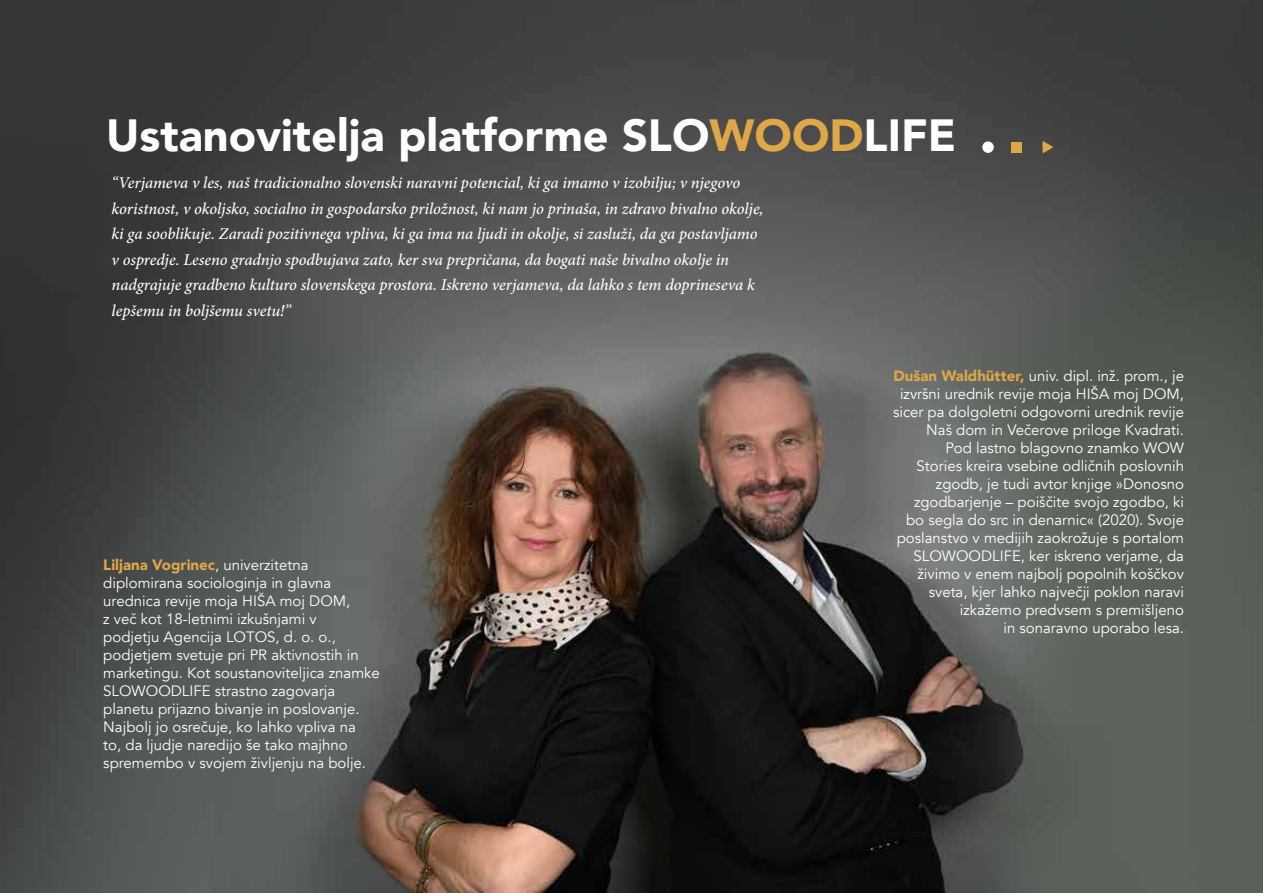
<style>
.page{position:relative;width:1263px;height:893px;background:#fff}
.page>*{position:absolute;margin:0;border:0;box-sizing:border-box;transform-origin:0 0}
.t1{font:900 45px "Avenir";color:#fff}
.t2{font:italic 500 16.5px/25.5px "Minion Pro";letter-spacing:-.005em;color:#fff}
.t3{font:15px/18px "Avenir";color:#fff}
.s1{color:#dea848}
.s2{font-weight:900;color:#dea848}
</style>
<div class="page">
<img style="left:0;top:0;width:1263px;height:892px">
<div style="left:982px;top:141px;width:12px;height:12px;background:#fff;border-radius:50%"></div>
<div style="left:1012px;top:142px;width:10px;height:10px;background:#dea848"></div>
<svg style="left:1042px;top:141px;width:11px;height:12px"></svg>
<h1 class="t1" style="left:106px;top:97px;width:851px">Ustanovitelja platforme SLO<span class="s1">WOOD</span>LIFE</h1>
<p class="t2" style="left:112px;top:170px;width:653px">“Verjameva v les, naš tradicionalno slovenski naravni potencial, ki ga imamo v izobilju; v njegovo koristnost, v okoljsko, socialno in gospodarsko priložnost, ki nam jo prinaša, in zdravo bivalno okolje, ki ga sooblikuje. Zaradi pozitivnega vpliva, ki ga ima na ljudi in okolje, si zasluži, da ga postavljamo v ospredje. Leseno gradnjo spodbujava zato, ker sva prepričana, da bogati naše bivalno okolje in nadgrajuje gradbeno kulturo slovenskega prostora. Iskreno verjameva, da lahko s tem doprineseva k lepšemu in boljšemu svetu!”</p>
<p class="t3" style="left:103px;top:556px;width:278px"><span class="s2">Liljana Vogrinec</span>, univerzitetna diplomirana sociologinja in glavna urednica revije moja HIŠA moj DOM,<br>z več kot 18-letnimi izkušnjami v<br>podjetju Agencija LOTOS, d. o. o., podjetjem svetuje pri PR aktivnostih in marketingu. Kot soustanoviteljica znamke SLOWOODLIFE strastno zagovarja planetu prijazno bivanje in poslovanje.<br>Najbolj jo osrečuje, ko lahko vpliva na<br>to, da ljudje naredijo še tako majhno spremembo v svojem življenju na bolje.</p>
<p class="t3" style="left:893px;top:367px;width:292px;text-align:right"><span class="s2">Dušan Waldhütter,</span> univ. dipl. inž. prom., je izvršni urednik revije moja HIŠA moj DOM, sicer pa dolgoletni odgovorni urednik revije Naš dom in Večerove priloge Kvadrati.<br>Pod lastno blagovno znamko WOW<br>Stories kreira vsebine odličnih poslovnih zgodb, je tudi avtor knjige »Donosno zgodbarjenje – poiščite svojo zgodbo, ki bo segla do src in denarnic« (2020). Svoje poslanstvo v medijih zaokrožuje s portalom SLOWOODLIFE, ker iskreno verjame, da živimo v enem najbolj popolnih koščkov sveta, kjer lahko največji poklon naravi izkažemo predvsem s premišljeno<br>in sonaravno uporabo lesa.</p>
</div>
